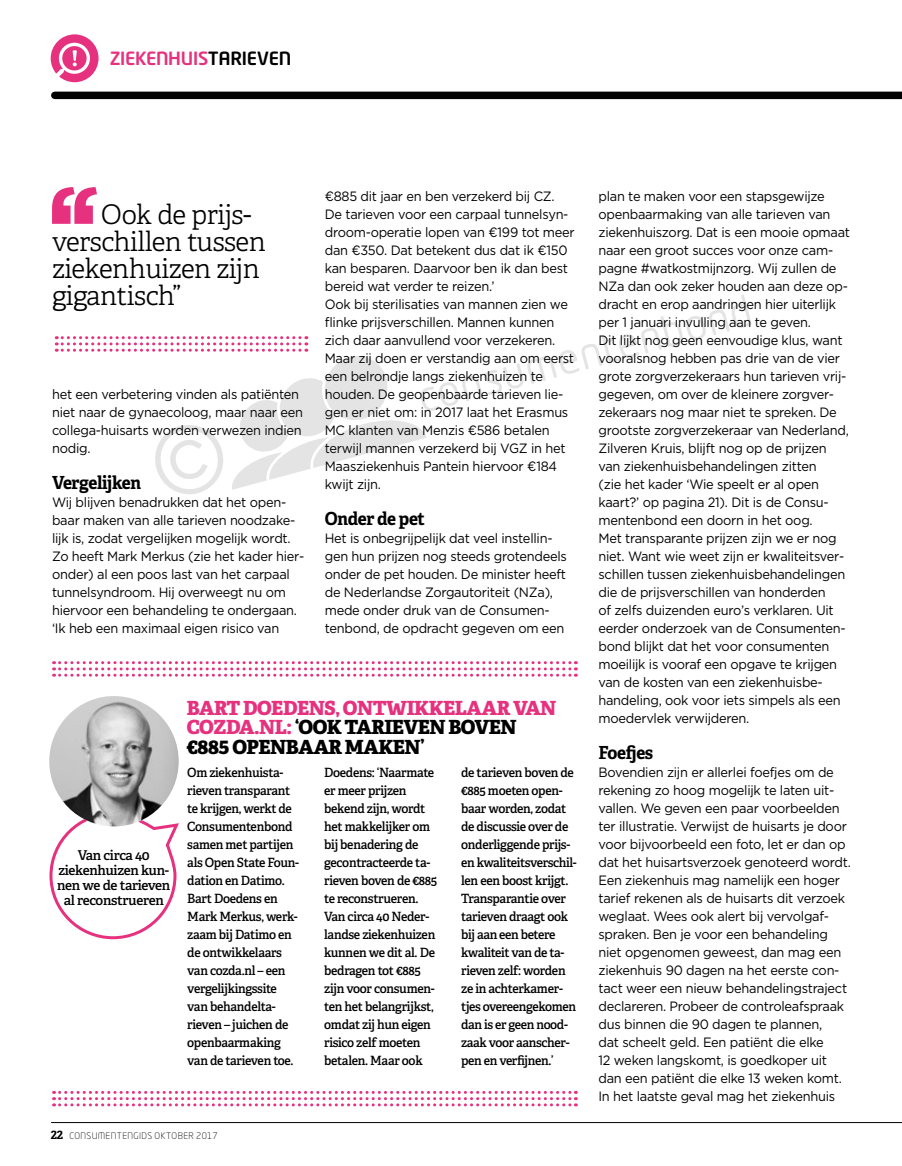
<style>
.page{position:relative;width:902px;height:1166px;background:#fff}
.page>*{position:absolute;margin:0;border:0;box-sizing:border-box;transform-origin:0 0}
.t1{font:300 27px/27px "Adelle";letter-spacing:-.02em;color:#000}
.t2{font:800 19.5px/19.5px "Adelle";letter-spacing:-.025em;color:#e6317e}
.t3{font:700 18px "Adelle";letter-spacing:-.02em;color:#000;scale:.95 1}
.t4{font:500 18px "Neo Tech";letter-spacing:-.015em;color:#e6317e}
.t5{font:13.5px/18px "Gotham";letter-spacing:-.02em;color:#000;scale:.95 1}
.t6{font:600 13.5px/15px "Adelle";letter-spacing:-.025em;color:#000;text-align:center}
.t7{font:600 12.75px/18px "Adelle";letter-spacing:-.025em;color:#000;scale:.96 1}
.t8{font:300 9px "Neo Tech Std";letter-spacing:.045em;color:#000}
.s1{color:#000}
.s2{font-family:"Adelle";font-weight:700;font-size:12px}
</style>
<div class="page">
<hr style="left:51px;top:1121px;width:850px;height:1px;background:#000">
<div style="left:55px;top:92px;width:846px;height:7px;background:#000"></div>
<svg style="left:51px;top:34px;width:47px;height:48px"></svg>
<svg style="left:52px;top:187px;width:45px;height:37px"></svg>
<svg style="left:54px;top:1090px;width:522px;height:16px"></svg>
<svg style="left:54px;top:661px;width:522px;height:15px"></svg>
<svg style="left:49px;top:826px;width:129px;height:114px"></svg>
<img style="left:49px;top:696px;width:130px;height:130px">
<svg style="left:56px;top:294px;width:695px;height:196px"></svg>
<h3 class="t4" style="left:110px;top:47px;width:183px">ZIEKENHUIS<span class="s1">TARIEVEN</span></h3>
<h1 class="t1" style="left:52px;top:201px;width:215px;text-indent:49px">Ook de prijs&shy;verschillen tussen ziekenhuizen zijn gigantisch”</h1>
<p class="t5" style="left:52px;top:384px;width:265px">het een verbetering vinden als patiënten niet naar de gynaecoloog, maar naar een collega-huisarts worden verwezen indien nodig.</p>
<h3 class="t3" style="left:52px;top:471px;width:95px">Vergelijken</h3>
<p class="t5" style="left:52px;top:492px;width:267px">Wij blijven benadrukken dat het open&shy;baar maken van alle tarieven noodzake&shy;lijk is, zodat vergelijken mogelijk wordt.<br>Zo heeft Mark Merkus (zie het kader hier&shy;onder) al een poos last van het carpaal tunnelsyndroom. Hij overweegt nu om hiervoor een behandeling te ondergaan. ‘Ik heb een maximaal eigen risico van</p>
<p class="t5" style="left:325px;top:186px;width:265px">€885 dit jaar en ben verzekerd bij CZ.<br>De tarieven voor een carpaal tunnelsyn&shy;droom-operatie lopen van €199 tot meer dan €350. Dat betekent dus dat ik €150 kan besparen. Daarvoor ben ik dan best bereid wat verder te reizen.’<br>Ook bij sterilisaties van mannen zien we flinke prijsverschillen. Mannen kunnen zich daar aanvullend voor verzekeren.<br>Maar zij doen er verstandig aan om eerst een belrondje langs ziekenhuizen te houden. De geopenbaarde tarieven lie&shy;gen er niet om: in 2017 laat het Erasmus MC klanten van Menzis €586 betalen terwijl mannen verzekerd bij VGZ in het Maasziekenhuis Pantein hiervoor €184 kwijt zijn.</p>
<h3 class="t3" style="left:325px;top:507px;width:107px">Onder de pet</h3>
<p class="t5" style="left:325px;top:528px;width:256px">Het is onbegrijpelijk dat veel instellin&shy;gen hun prijzen nog steeds grotendeels onder de pet houden. De minister heeft de Nederlandse Zorgautoriteit (NZa), mede onder druk van de Consumen&shy;tenbond, de opdracht gegeven om een</p>
<p class="t6" style="left:57px;top:847px;width:115px">Van circa 40 ziekenhuizen kun&shy;nen we de tarieven al reconstrueren</p>
<h2 class="t2" style="left:187px;top:697px;width:371px">BART DOEDENS, ONTWIKKELAAR VAN<br>COZDA.NL: <span class="s1">‘OOK TARIEVEN BOVEN €885 OPENBAAR MAKEN’</span></h2>
<p class="t7" style="left:187px;top:763px;width:118px">Om ziekenhuista&shy;rieven transparant te krijgen, werkt de<br>Consumentenbond samen met partijen als Open State Foun&shy;dation en Datimo.<br>Bart Doedens en<br>Mark Merkus, werk&shy;zaam bij Datimo en de ontwikkelaars van cozda.nl – een vergelijkingssite van behandelta&shy;rieven – juichen de openbaarmaking van de tarieven toe.</p>
<p class="t7" style="left:324px;top:763px;width:119px">Doedens: ‘Naarmate er meer prijzen bekend zijn, wordt het makkelijker om bij benadering de gecontracteerde ta&shy;rieven boven de €885 te reconstrueren.<br>Van circa 40 Neder&shy;landse ziekenhuizen kunnen we dit al. De bedragen tot €885 zijn voor consumen&shy;ten het belangrijkst, omdat zij hun eigen risico zelf moeten betalen. Maar ook</p>
<p class="t7" style="left:461px;top:763px;width:121px">de tarieven boven de €885 moeten open&shy;baar worden, zodat de discussie over de onderliggende prijs&shy;en kwaliteitsverschil&shy;len een boost krijgt.<br>Transparantie over tarieven draagt ook bij aan een betere kwaliteit van de ta&shy;rieven zelf: worden ze in achterkamer&shy;tjes overeengekomen dan is er geen nood&shy;zaak voor aanscher&shy;pen en verfijnen.’</p>
<p class="t8" style="left:51px;top:1130px;width:168px"><span class="s2">22</span> CONSUMENTENGIDS OKTOBER 2017</p>
<p class="t5" style="left:598px;top:186px;width:266px">plan te maken voor een stapsgewijze openbaarmaking van alle tarieven van ziekenhuiszorg. Dat is een mooie opmaat naar een groot succes voor onze cam&shy;pagne #watkostmijnzorg. Wij zullen de NZa dan ook zeker houden aan deze op&shy;dracht en erop aandringen hier uiterlijk per 1 januari invulling aan te geven.<br>Dit lijkt nog geen eenvoudige klus, want vooralsnog hebben pas drie van de vier grote zorgverzekeraars hun tarieven vrij&shy;gegeven, om over de kleinere zorgver&shy;zekeraars nog maar niet te spreken. De grootste zorgverzekeraar van Nederland, Zilveren Kruis, blijft nog op de prijzen van ziekenhuisbehandelingen zitten<br>(zie het kader ‘Wie speelt er al open kaart?’ op pagina 21). Dit is de Consu&shy;mentenbond een doorn in het oog.<br>Met transparante prijzen zijn we er nog niet. Want wie weet zijn er kwaliteitsver&shy;schillen tussen ziekenhuisbehandelingen die de prijsverschillen van honderden<br>of zelfs duizenden euro’s verklaren. Uit eerder onderzoek van de Consumenten&shy;bond blijkt dat het voor consumenten moeilijk is vooraf een opgave te krijgen van de kosten van een ziekenhuisbe&shy;handeling, ook voor iets simpels als een moedervlek verwijderen.</p>
<h3 class="t3" style="left:598px;top:741px;width:59px">Foefjes</h3>
<p class="t5" style="left:598px;top:762px;width:267px">Bovendien zijn er allerlei foefjes om de rekening zo hoog mogelijk te laten uit&shy;vallen. We geven een paar voorbeelden ter illustratie. Verwijst de huisarts je door voor bijvoorbeeld een foto, let er dan op dat het huisartsverzoek genoteerd wordt.<br>Een ziekenhuis mag namelijk een hoger tarief rekenen als de huisarts dit verzoek weglaat. Wees ook alert bij vervolgaf&shy;spraken. Ben je voor een behandeling niet opgenomen geweest, dan mag een ziekenhuis 90 dagen na het eerste con&shy;tact weer een nieuw behandelingstraject declareren. Probeer de controleafspraak dus binnen die 90 dagen te plannen,<br>dat scheelt geld. Een patiënt die elke<br>12 weken langskomt, is goedkoper uit dan een patiënt die elke 13 weken komt.<br>In het laatste geval mag het ziekenhuis</p>
</div>
